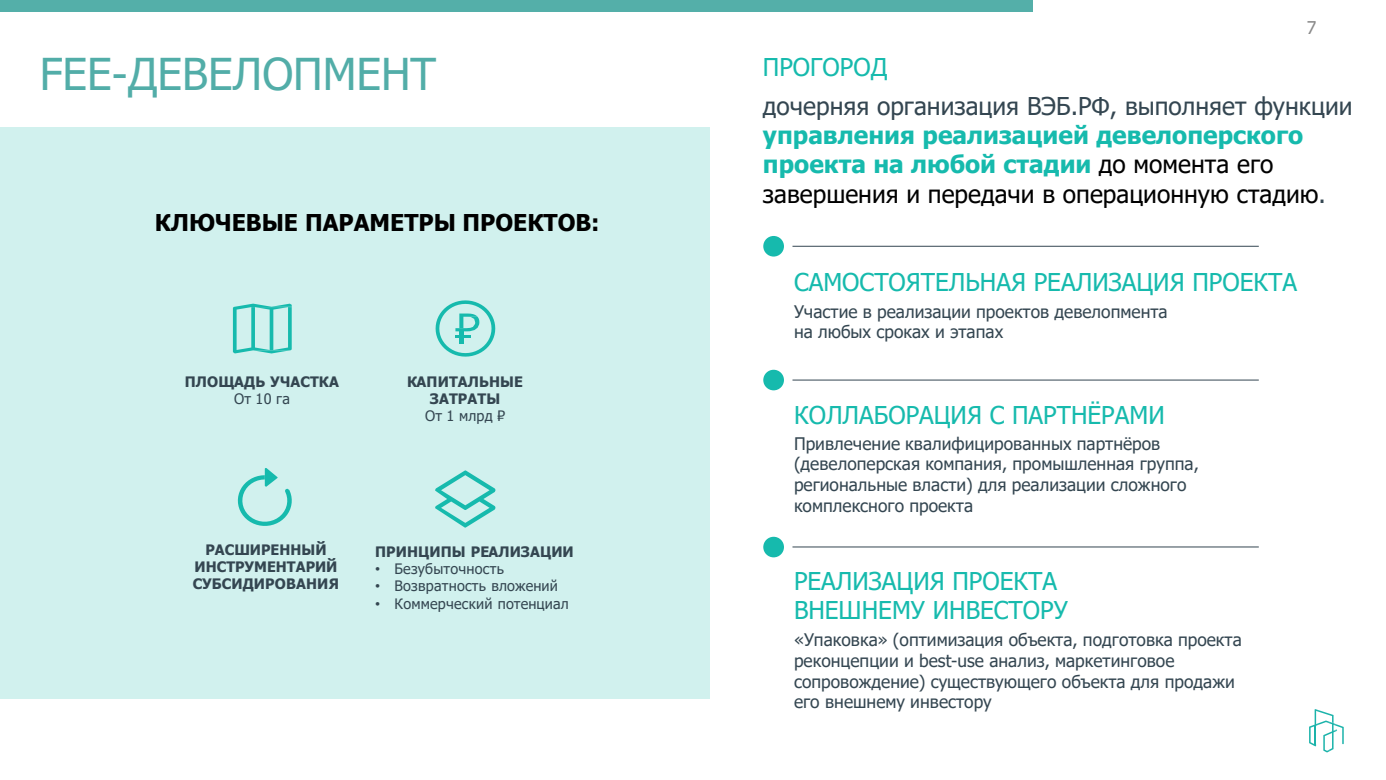
<style>
.page{position:relative;width:1386px;height:780px;background:#fff}
.page>*{position:absolute;margin:0;border:0;box-sizing:border-box;transform-origin:0 0}
.t1{font:43.75px "Tahoma";color:#52ada8}
.t2{font:700 24.5px/29.4px "Tahoma";color:#16baad}
.t3{font:24.5px/29.4px "Tahoma";color:#16baad}
.t4{font:700 23.1px "Tahoma";color:#000}
.t5{font:17.5px "Tahoma";color:#898989}
.t6{font:17.32px/20.8px "Tahoma";color:#344651}
.t7{font:700 14.35px/17.3px "Tahoma";letter-spacing:.005em;color:#344651;text-align:center}
.t8{font:14.35px "Tahoma";letter-spacing:.015em;color:#344651}
.s1{font-weight:400;color:#344651}
.s2{font-weight:400;color:#000}
.s3{font-family:"Arial"}
</style>
<div class="page">
<svg style="left:1309px;top:709px;width:34px;height:43px"></svg>
<div style="left:0;top:127px;width:709px;height:572px;background:#d1f1ee"></div>
<svg style="left:233px;top:303px;width:59px;height:50px"></svg>
<svg style="left:435px;top:300px;width:60px;height:56px"></svg>
<svg style="left:435px;top:470px;width:60px;height:57px"></svg>
<svg style="left:238px;top:468px;width:54px;height:57px"></svg>
<div style="left:763px;top:236px;width:21px;height:20px;background:#16baad;border-radius:50%"></div>
<div style="left:763px;top:369px;width:21px;height:21px;background:#16baad;border-radius:50%"></div>
<div style="left:763px;top:536px;width:21px;height:21px;background:#16baad;border-radius:50%"></div>
<hr style="left:792px;top:246px;width:466px;height:1px;background:#344651">
<hr style="left:792px;top:379px;width:466px;height:1px;background:#344651">
<hr style="left:792px;top:546px;width:466px;height:1px;background:#344651">
<div style="left:0;top:0;width:1032px;height:11px;background:#54afa9"></div>
<p class="t5" style="left:1306px;top:16px;width:11px">7</p>
<p class="t1" style="left:40px;top:44px;width:398px">FEE-ДЕВЕЛОПМЕНТ</p>
<p class="t3" style="left:763px;top:54px;width:126px">ПРОГОРОД</p>
<p class="t2" style="left:763px;top:92px;width:591px"><span class="s1">дочерняя организация ВЭБ.РФ, выполняет функции </span>управления реализацией девелоперского проекта на любой стадии <span class="s2">до момента его завершения и передачи в операционную стадию</span><span class="s1">.</span></p>
<p class="t4" style="left:155px;top:206px;width:446px">КЛЮЧЕВЫЕ ПАРАМЕТРЫ ПРОЕКТОВ:</p>
<p class="t7" style="left:185px;top:373px;width:156px">ПЛОЩАДЬ УЧАСТКА</p>
<p class="t8" style="left:234px;top:389px;width:57px">От 10 га</p>
<p class="t7" style="left:407px;top:373px;width:117px">КАПИТАЛЬНЫЕ<br>ЗАТРАТЫ</p>
<p class="t8" style="left:425px;top:406px;width:82px">От 1 млрд ₽</p>
<p class="t7" style="left:193px;top:541px;width:147px">РАСШИРЕННЫЙ<br>ИНСТРУМЕНТАРИЙ<br>СУБСИДИРОВАНИЯ</p>
<p class="t7" style="left:375px;top:543px;width:200px">ПРИНЦИПЫ РЕАЛИЗАЦИИ</p>
<p class="t8" style="left:375px;top:559px;width:130px"><span class="s3">•</span> Безубыточность</p>
<p class="t8" style="left:375px;top:576px;width:184px"><span class="s3">•</span> Возвратность вложений</p>
<p class="t8" style="left:375px;top:593px;width:195px"><span class="s3">•</span> Коммерческий потенциал</p>
<p class="t3" style="left:794px;top:269px;width:504px">САМОСТОЯТЕЛЬНАЯ РЕАЛИЗАЦИЯ ПРОЕКТА</p>
<p class="t6" style="left:794px;top:301px;width:375px">Участие в реализации проектов девелопмента на любых сроках и этапах</p>
<p class="t3" style="left:794px;top:401px;width:372px">КОЛЛАБОРАЦИЯ С ПАРТНЁРАМИ</p>
<p class="t6" style="left:794px;top:433px;width:406px">Привлечение квалифицированных партнёров (девелоперская компания, промышленная группа, региональные власти) для реализации сложного комплексного проекта</p>
<p class="t3" style="left:794px;top:567px;width:275px">РЕАЛИЗАЦИЯ ПРОЕКТА<br>ВНЕШНЕМУ ИНВЕСТОРУ</p>
<p class="t6" style="left:794px;top:630px;width:449px">«Упаковка» (оптимизация объекта, подготовка проекта реконцепции и best-use анализ, маркетинговое сопровождение) существующего объекта для продажи его внешнему инвестору</p>
</div>
